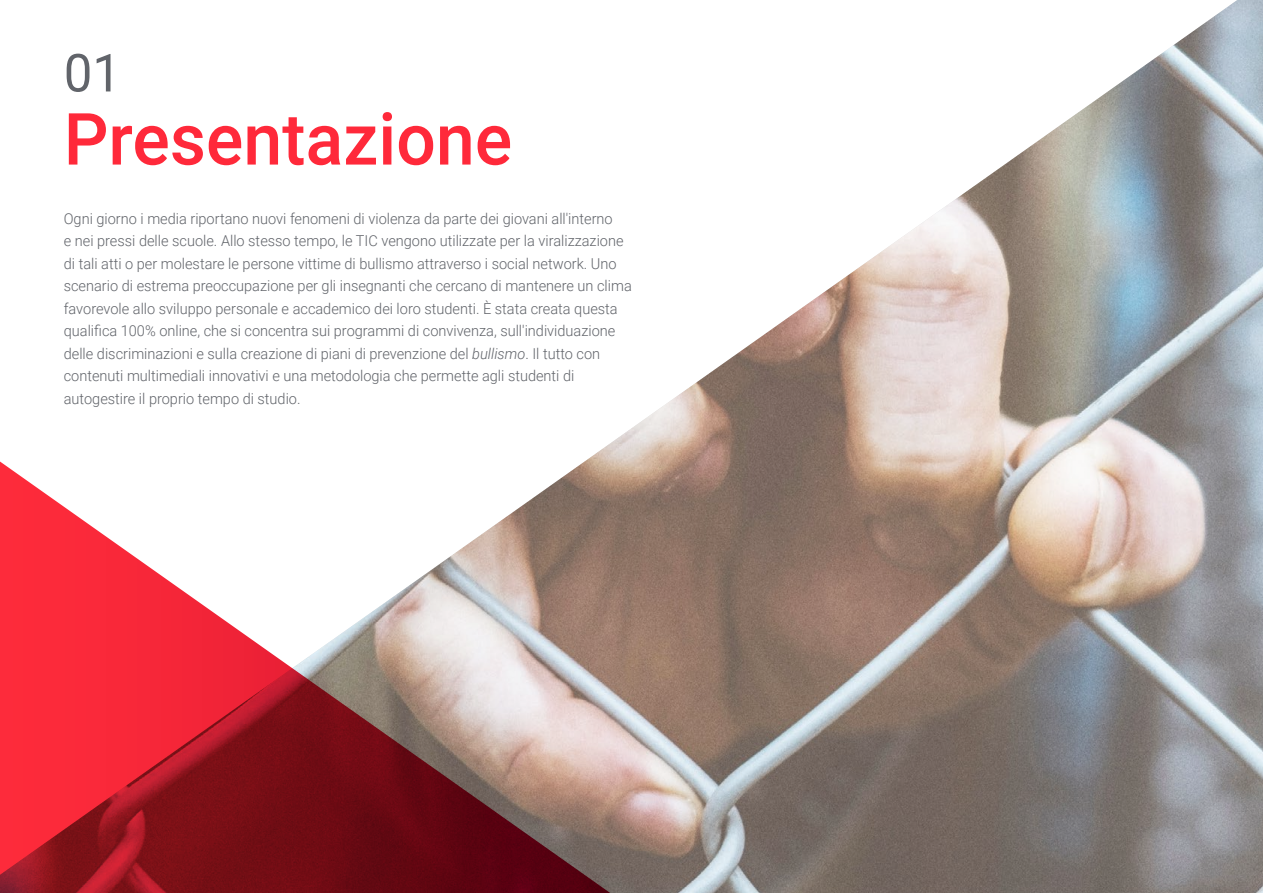
<style>
.page{position:relative;width:1263px;height:893px;background:#fff}
.page>*{position:absolute;margin:0;border:0;box-sizing:border-box;transform-origin:0 0}
.t1{font:500 72px "Roboto";color:#ff293a}
.t2{font:52.5px "Roboto";color:#61646a}
.t3{font:300 15px/22.5px "Roboto";color:#61646a}
.s1{font-style:italic}
</style>
<div class="page">
<img style="left:607px;top:0;width:656px;height:893px">
<svg style="left:0;top:446px;width:640px;height:447px"></svg>
<h2 class="t2" style="left:64px;top:36px;width:59px">01</h2>
<h1 class="t1" style="left:64px;top:89px;width:450px">Presentazione</h1>
<p class="t3" style="left:64px;top:207px;width:569px">Ogni giorno i media riportano nuovi fenomeni di violenza da parte dei giovani all'interno<br>e nei pressi delle scuole. Allo stesso tempo, le TIC vengono utilizzate per la viralizzazione di tali atti o per molestare le persone vittime di bullismo attraverso i social network. Uno scenario di estrema preoccupazione per gli insegnanti che cercano di mantenere un clima favorevole allo sviluppo personale e accademico dei loro studenti. È stata creata questa qualifica 100% online, che si concentra sui programmi di convivenza, sull'individuazione delle discriminazioni e sulla creazione di piani di prevenzione del <span class="s1">bullismo</span>. Il tutto con contenuti multimediali innovativi e una metodologia che permette agli studenti di autogestire il proprio tempo di studio.</p>
</div>
